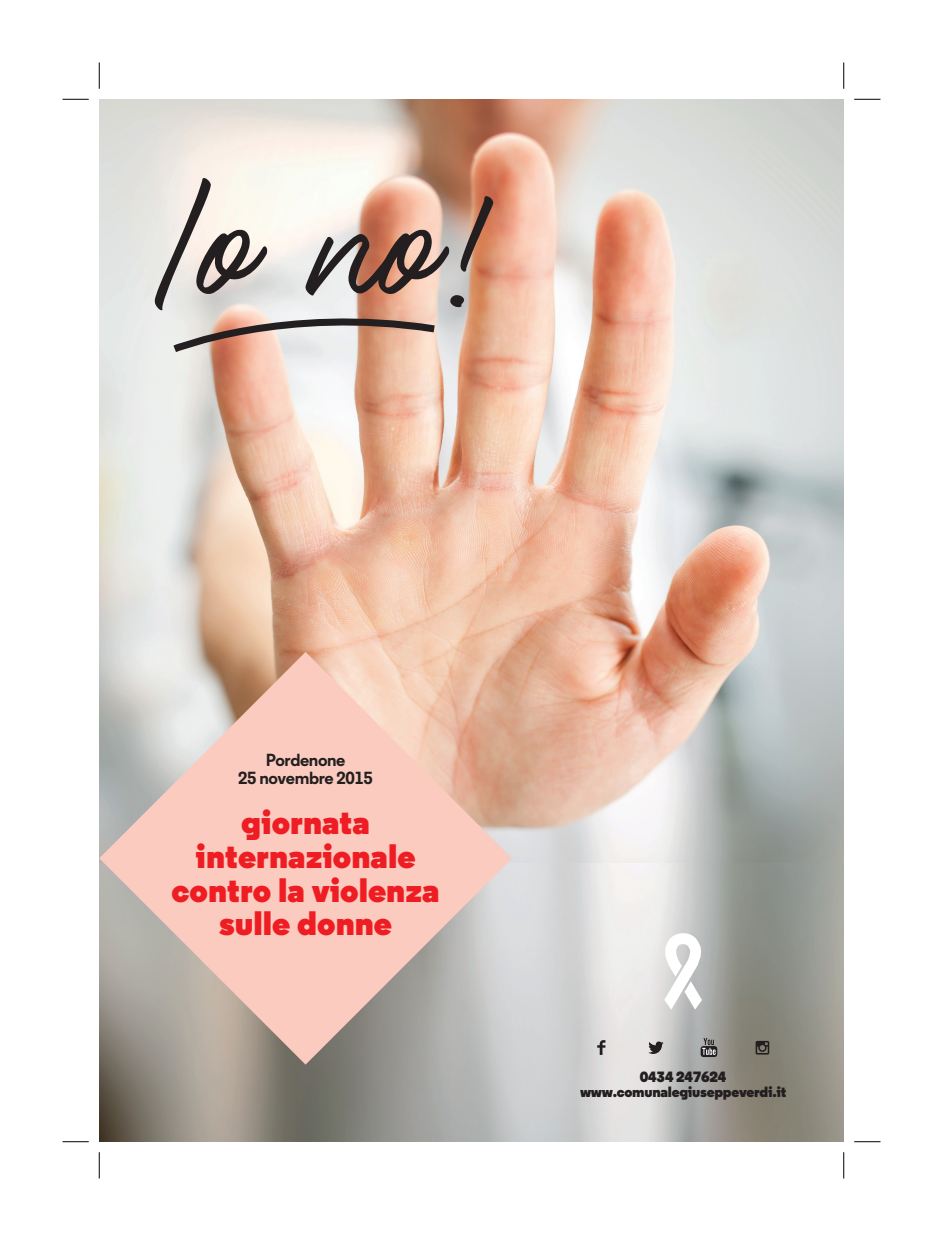
<style>
.page{position:relative;width:943px;height:1241px;background:#fff}
.page>*{position:absolute;margin:0;border:0;box-sizing:border-box;transform-origin:0 0}
.t1{font:184.45px "Felt That";color:#231f20}
.t2{font:900 33.95px/33.9px "Regular";color:#ee1d23;text-align:center}
.t3{font:700 17.5px/18.4px "Regular";letter-spacing:-.025em;color:#231f20;text-align:center}
.t4{font:900 14.88px "Regular";letter-spacing:-.02em;color:#231f20}
</style>
<div class="page">
<img style="left:99px;top:99px;width:744px;height:764px">
<img style="left:99px;top:863px;width:744px;height:278px">
<svg style="left:168px;top:305px;width:274px;height:51px;background:#ceb7ac"></svg>
<svg style="left:99px;top:651px;width:413px;height:413px;background:#debfb4"></svg>
<svg style="left:597px;top:1039px;width:8px;height:15px"></svg>
<svg style="left:648px;top:1041px;width:15px;height:12px"></svg>
<svg style="left:700px;top:1045px;width:17px;height:11px"></svg>
<svg style="left:702px;top:1037px;width:13px;height:17px"></svg>
<svg style="left:755px;top:1040px;width:14px;height:14px"></svg>
<svg style="left:663px;top:933px;width:40px;height:76px"></svg>
<svg style="left:62px;top:99px;width:27px;height:1px"></svg>
<svg style="left:854px;top:99px;width:26px;height:1px"></svg>
<svg style="left:62px;top:1141px;width:27px;height:1px"></svg>
<svg style="left:854px;top:1141px;width:26px;height:1px"></svg>
<svg style="left:99px;top:62px;width:1px;height:27px"></svg>
<svg style="left:99px;top:1152px;width:1px;height:26px"></svg>
<svg style="left:843px;top:62px;width:1px;height:27px"></svg>
<svg style="left:843px;top:1152px;width:1px;height:26px"></svg>
<h1 class="t1" style="left:149px;top:133px;width:327px">Io no!</h1>
<p class="t3" style="left:238px;top:750px;width:136px">Pordenone<br>25 novembre 2015</p>
<p class="t2" style="left:171px;top:805px;width:269px">giornata internazionale contro la violenza sulle donne</p>
<p class="t4" style="left:640px;top:1067px;width:88px">0434 247624</p>
<p class="t4" style="left:580px;top:1082px;width:208px">www.comunalegiuseppeverdi.it</p>
</div>
